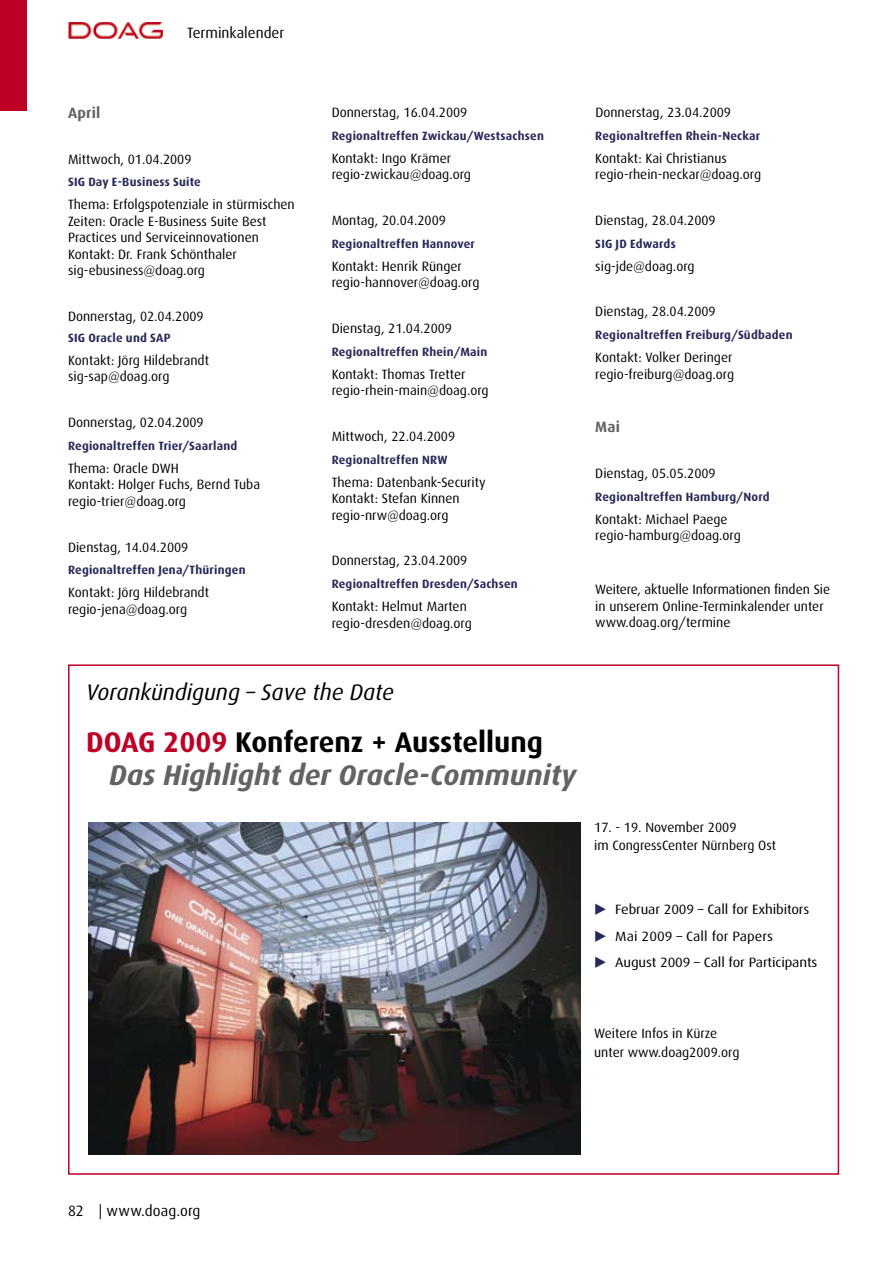
<style>
.page{position:relative;width:893px;height:1263px;background:#fff}
.page>*{position:absolute;margin:0;border:0;box-sizing:border-box;transform-origin:0 0}
.t1{font:italic 700 28.5px "Dax Pro";color:#636363}
.t2{font:700 28.5px "Dax";color:#000}
.t3{font:italic 22.5px "Dax Pro";color:#000}
.t4{font:15px "Dax";color:#000}
.t5{font:700 15px "Dax";letter-spacing:.01em;color:#636363}
.t6{font:13.5px/16.5px "Dax";color:#000}
.t7{font:13.5px/26.5px "Dax";color:#000;scale:1.08 1}
.t8{font:700 12px "Dax";letter-spacing:.015em;color:#272958}
.s1{color:#be0027}
</style>
<div class="page">
<div style="left:0;top:0;width:26px;height:111px;background:#be0027"></div>
<img style="left:68px;top:22px;width:94px;height:17px">
<img style="left:88px;top:822px;width:492px;height:332px">
<p class="t4" style="left:187px;top:25px;width:99px">Terminkalender</p>
<p class="t5" style="left:68px;top:104px;width:34px">April</p>
<p class="t6" style="left:68px;top:151px;width:125px">Mittwoch, 01.04.2009</p>
<p class="t8" style="left:68px;top:175px;width:134px">SIG Day E-Business Suite</p>
<p class="t6" style="left:68px;top:197px;width:228px">Thema: Erfolgspotenziale in stürmischen Zeiten: Oracle E-Business Suite Best Practices und Serviceinnovationen Kontakt: Dr. Frank Schönthaler sig-ebusiness@doag.org</p>
<p class="t6" style="left:68px;top:308px;width:137px">Donnerstag, 02.04.2009</p>
<p class="t8" style="left:68px;top:331px;width:104px">SIG Oracle und SAP</p>
<p class="t6" style="left:68px;top:352px;width:143px">Kontakt: Jörg Hildebrandt sig-sap@doag.org</p>
<p class="t6" style="left:68px;top:414px;width:137px">Donnerstag, 02.04.2009</p>
<p class="t8" style="left:68px;top:439px;width:171px">Regionaltreffen Trier/Saarland</p>
<p class="t6" style="left:68px;top:460px;width:194px">Thema: Oracle DWH<br>Kontakt: Holger Fuchs, Bernd Tuba regio-trier@doag.org</p>
<p class="t6" style="left:68px;top:539px;width:122px">Dienstag, 14.04.2009</p>
<p class="t8" style="left:68px;top:563px;width:179px">Regionaltreffen Jena/Thüringen</p>
<p class="t6" style="left:68px;top:584px;width:143px">Kontakt: Jörg Hildebrandt regio-jena@doag.org</p>
<p class="t6" style="left:332px;top:104px;width:137px">Donnerstag, 16.04.2009</p>
<p class="t8" style="left:332px;top:129px;width:214px">Regionaltreffen Zwickau/Westsachsen</p>
<p class="t6" style="left:332px;top:150px;width:141px">Kontakt: Ingo Krämer regio-zwickau@doag.org</p>
<p class="t6" style="left:332px;top:212px;width:116px">Montag, 20.04.2009</p>
<p class="t8" style="left:332px;top:237px;width:145px">Regionaltreffen Hannover</p>
<p class="t6" style="left:332px;top:258px;width:149px">Kontakt: Henrik Rünger regio-hannover@doag.org</p>
<p class="t6" style="left:332px;top:320px;width:122px">Dienstag, 21.04.2009</p>
<p class="t8" style="left:332px;top:345px;width:157px">Regionaltreffen Rhein/Main</p>
<p class="t6" style="left:332px;top:366px;width:159px">Kontakt: Thomas Tretter regio-rhein-main@doag.org</p>
<p class="t6" style="left:332px;top:428px;width:125px">Mittwoch, 22.04.2009</p>
<p class="t8" style="left:332px;top:453px;width:117px">Regionaltreffen NRW</p>
<p class="t6" style="left:332px;top:474px;width:156px">Thema: Datenbank-Security<br>Kontakt: Stefan Kinnen regio-nrw@doag.org</p>
<p class="t6" style="left:332px;top:552px;width:137px">Donnerstag, 23.04.2009</p>
<p class="t8" style="left:332px;top:577px;width:188px">Regionaltreffen Dresden/Sachsen</p>
<p class="t6" style="left:332px;top:598px;width:142px">Kontakt: Helmut Marten regio-dresden@doag.org</p>
<p class="t6" style="left:595px;top:104px;width:137px">Donnerstag, 23.04.2009</p>
<p class="t8" style="left:595px;top:129px;width:166px">Regionaltreffen Rhein-Neckar</p>
<p class="t6" style="left:595px;top:150px;width:167px">Kontakt: Kai Christianus regio-rhein-neckar@doag.org</p>
<p class="t6" style="left:595px;top:212px;width:122px">Dienstag, 28.04.2009</p>
<p class="t8" style="left:595px;top:237px;width:82px">SIG JD Edwards</p>
<p class="t6" style="left:595px;top:258px;width:101px">sig-jde@doag.org</p>
<p class="t6" style="left:595px;top:303px;width:122px">Dienstag, 28.04.2009</p>
<p class="t8" style="left:595px;top:328px;width:199px">Regionaltreffen Freiburg/Südbaden</p>
<p class="t6" style="left:595px;top:349px;width:140px">Kontakt: Volker Deringer regio-freiburg@doag.org</p>
<p class="t5" style="left:595px;top:418px;width:26px">Mai</p>
<p class="t6" style="left:595px;top:465px;width:122px">Dienstag, 05.05.2009</p>
<p class="t8" style="left:595px;top:490px;width:176px">Regionaltreffen Hamburg/Nord</p>
<p class="t6" style="left:595px;top:511px;width:147px">Kontakt: Michael Paege regio-hamburg@doag.org</p>
<p class="t6" style="left:595px;top:581px;width:236px">Weitere, aktuelle Informationen finden Sie in unserem Online-Terminkalender unter www.doag.org/termine</p>
<h2 class="t3" style="left:86px;top:678px;width:309px">Vorankündigung – Save the Date</h2>
<h1 class="t2" style="left:86px;top:726px;width:458px"><span class="s1">DOAG 2009</span> Konferenz + Ausstellung</h1>
<h1 class="t1" style="left:109px;top:757px;width:469px">Das Highlight der Oracle-Community</h1>
<p class="t6" style="left:594px;top:818px;width:183px;line-height:18.8px">17. - 19. November 2009<br>im CongressCenter Nürnberg Ost</p>
<p class="t7" style="left:615px;top:896px;width:189px">Februar 2009 – Call for Exhibitors<br>Mai 2009 – Call for Papers<br>August 2009 – Call for Participants</p>
<p class="t6" style="left:594px;top:1024px;width:147px;line-height:18.8px">Weitere Infos in Kürze unter www.doag2009.org</p>
<p class="t4" style="left:68px;top:1203px;width:134px">82 | www.doag.org</p>
</div>
